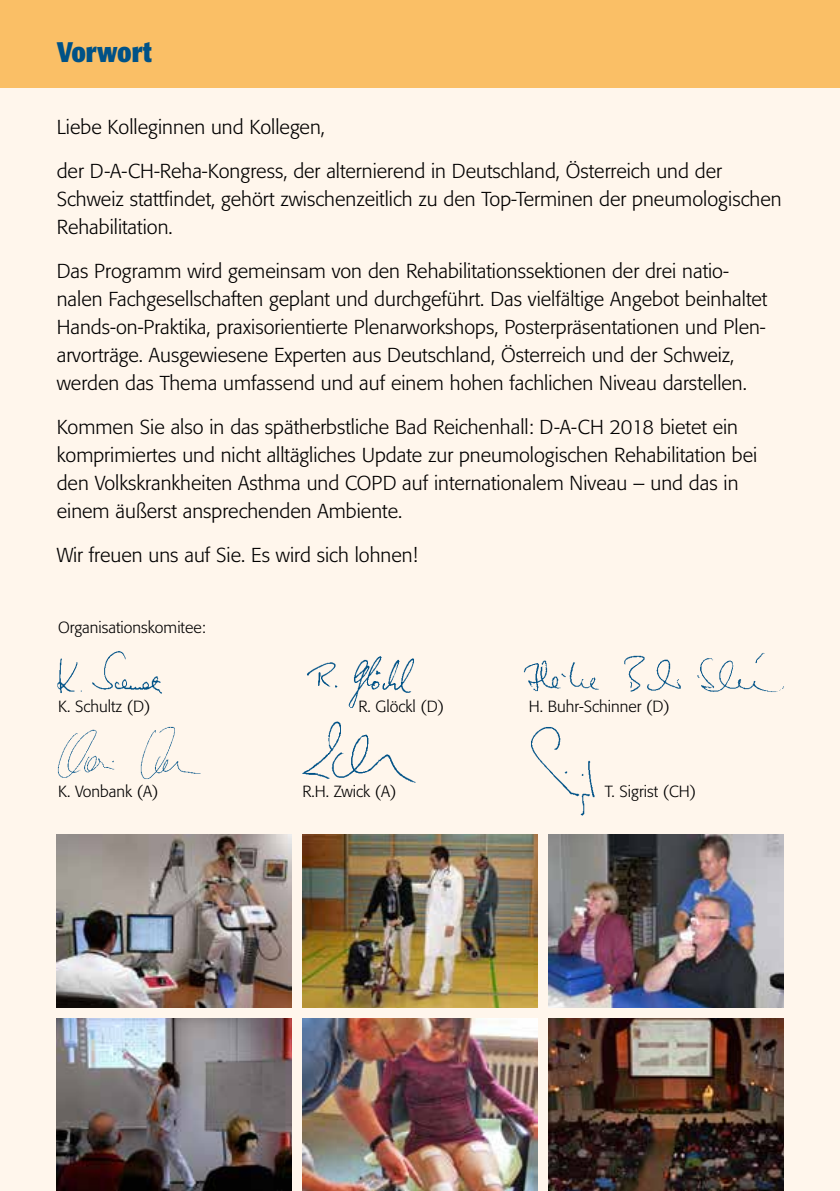
<style>
.page{position:relative;width:840px;height:1191px;background:#fff}
.page>*{position:absolute;margin:0;border:0;box-sizing:border-box;transform-origin:0 0}
.t1{font:700 condensed 28px "Formata";color:#005287}
.t2{font:300 20px/28px "Formata";color:#000}
.t3{font:300 16px "Formata";color:#000}
</style>
<div class="page">
<div style="left:0;top:0;width:839px;height:1191px;background:#fff6ec"></div>
<div style="left:0;top:0;width:839px;height:88px;background:#fabf66"></div>
<img style="left:548px;top:835px;width:234px;height:172px">
<img style="left:302px;top:835px;width:235px;height:172px">
<img style="left:57px;top:835px;width:234px;height:172px">
<img style="left:548px;top:1018px;width:234px;height:173px">
<img style="left:302px;top:1018px;width:235px;height:173px">
<img style="left:57px;top:1018px;width:234px;height:173px">
<img style="left:523px;top:652px;width:261px;height:40px">
<img style="left:307px;top:656px;width:107px;height:52px">
<img style="left:57px;top:651px;width:105px;height:43px">
<img style="left:531px;top:727px;width:64px;height:89px">
<img style="left:57px;top:726px;width:144px;height:53px">
<img style="left:302px;top:721px;width:114px;height:62px">
<h1 class="t1" style="left:57px;top:35px;width:97px">Vorwort</h1>
<p class="t2" style="left:57px;top:113px;width:269px">Liebe Kolleginnen und Kollegen,</p>
<p class="t2" style="left:57px;top:157px;width:726px">der D-A-CH-Reha-Kongress, der alternierend in Deutschland, Österreich und der<br>Schweiz stattfindet, gehört zwischenzeitlich zu den Top-Terminen der pneumologischen<br>Rehabilitation.</p>
<p class="t2" style="left:57px;top:257px;width:711px">Das Programm wird gemeinsam von den Rehabilitationssektionen der drei natio&shy;nalen Fachgesellschaften geplant und durchgeführt. Das vielfältige Angebot beinhaltet Hands-on-Praktika, praxisorientierte Plenarworkshops, Posterpräsentationen und Plen&shy;arvorträge. Ausgewiesene Experten aus Deutschland, Österreich und der Schweiz, werden das Thema umfassend und auf einem hohen fachlichen Niveau darstellen.</p>
<p class="t2" style="left:57px;top:413px;width:701px">Kommen Sie also in das spätherbstliche Bad Reichenhall: D-A-CH 2018 bietet ein komprimiertes und nicht alltägliches Update zur pneumologischen Rehabilitation bei den Volkskrankheiten Asthma und COPD auf internationalem Niveau – und das in einem äußerst ansprechenden Ambiente.</p>
<p class="t2" style="left:57px;top:541px;width:362px">Wir freuen uns auf Sie. Es wird sich lohnen!</p>
<p class="t3" style="left:58px;top:618px;width:149px">Organisationskomitee:</p>
<p class="t3" style="left:58px;top:697px;width:94px">K. Schultz (D)</p>
<p class="t3" style="left:358px;top:697px;width:87px">R. Glöckl (D)</p>
<p class="t3" style="left:528px;top:697px;width:143px">H. Buhr-Schinner (D)</p>
<p class="t3" style="left:58px;top:782px;width:102px">K. Vonbank (A)</p>
<p class="t3" style="left:302px;top:782px;width:96px">R.H. Zwick (A)</p>
<p class="t3" style="left:604px;top:782px;width:93px">T. Sigrist (CH)</p>
</div>
